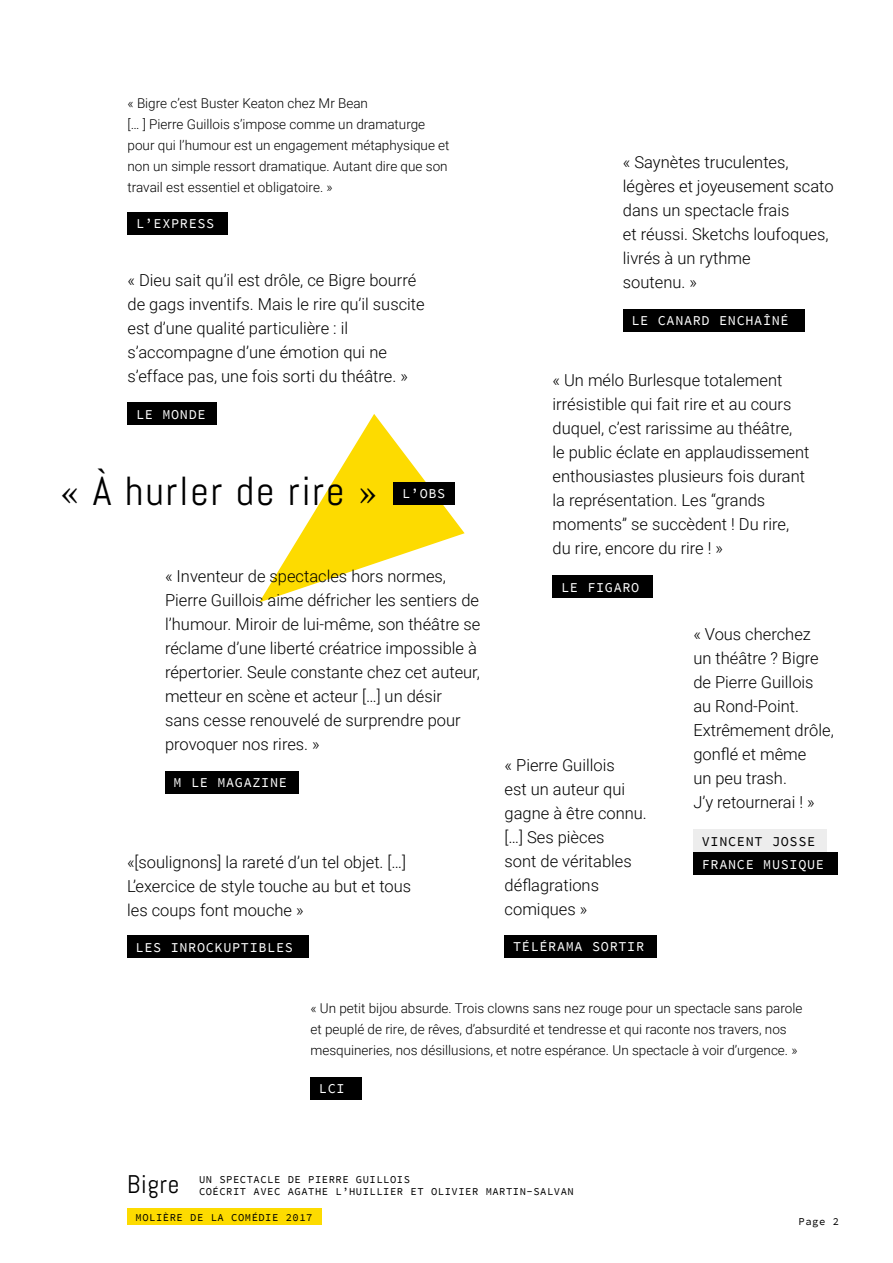
<style>
.page{position:relative;width:893px;height:1263px;background:#fff}
.page>*{position:absolute;margin:0;border:0;box-sizing:border-box;transform-origin:0 0}
.t1{font:40.5px "Abel";letter-spacing:.05em;color:#000}
.t2{font:25.5px "Abel";letter-spacing:.03em;color:#000}
.t3{font:300 16.5px/24px "Roboto";color:#000}
.t4{font:300 13.5px/21px "Roboto";color:#000}
.t5{font:13.5px "Source Code Pro";letter-spacing:.05em;color:#fff}
.t6{font:13.5px "Source Code Pro";letter-spacing:.05em;color:#000}
.t7{font:10.5px/12.6px "Source Code Pro";letter-spacing:.05em;color:#000}
</style>
<div class="page">
<div style="left:127px;top:1208px;width:194px;height:17px;background:#fddb00"></div>
<svg style="left:259px;top:414px;width:206px;height:188px"></svg>
<div style="left:128px;top:212px;width:100px;height:22px;background:#000"></div>
<div style="left:128px;top:402px;width:89px;height:23px;background:#000"></div>
<div style="left:553px;top:575px;width:100px;height:23px;background:#000"></div>
<div style="left:165px;top:771px;width:134px;height:22px;background:#000"></div>
<div style="left:127px;top:935px;width:181px;height:23px;background:#000"></div>
<div style="left:310px;top:1077px;width:52px;height:22px;background:#000"></div>
<div style="left:505px;top:935px;width:152px;height:23px;background:#000"></div>
<div style="left:693px;top:829px;width:134px;height:23px;background:#ededed"></div>
<div style="left:693px;top:852px;width:145px;height:23px;background:#000"></div>
<div style="left:394px;top:482px;width:61px;height:23px;background:#000"></div>
<div style="left:623px;top:309px;width:181px;height:22px;background:#000"></div>
<p class="t4" style="left:128px;top:92px;width:324px">« Bigre c’est Buster Keaton chez Mr Bean<br>[… ] Pierre Guillois s’impose comme un dramaturge pour qui l’humour est un engagement métaphysique et non un simple ressort dramatique. Autant dire que son travail est essentiel et obligatoire. »</p>
<p class="t5" style="left:136px;top:215px;width:80px">L’EXPRESS</p>
<p class="t3" style="left:128px;top:268px;width:299px">« Dieu sait qu’il est drôle, ce Bigre bourré de gags inventifs. Mais le rire qu’il suscite est d’une qualité particulière : il s’accompagne d’une émotion qui ne s’efface pas, une fois sorti du théâtre. »</p>
<p class="t5" style="left:136px;top:405px;width:71px">LE MONDE</p>
<h1 class="t1" style="left:61px;top:465px;width:318px">« À hurler de rire »</h1>
<p class="t5" style="left:402px;top:485px;width:45px">L’OBS</p>
<p class="t3" style="left:165px;top:563px;width:317px">« Inventeur de spectacles hors normes, Pierre Guillois aime défricher les sentiers de l’humour. Miroir de lui-même, son théâtre se réclame d’une liberté créatrice impossible à répertorier. Seule constante chez cet auteur, metteur en scène et acteur […] un désir sans cesse renouvelé de surprendre pour provoquer nos rires. »</p>
<p class="t5" style="left:174px;top:773px;width:115px">M LE MAGAZINE</p>
<p class="t3" style="left:127px;top:850px;width:286px">«[soulignons] la rareté d’un tel objet. […]<br>L’exercice de style touche au but et tous les coups font mouche »</p>
<p class="t5" style="left:136px;top:938px;width:159px">LES INROCKUPTIBLES</p>
<p class="t3" style="left:623px;top:149px;width:212px">« Saynètes truculentes, légères et joyeusement scato dans un spectacle frais<br>et réussi. Sketchs loufoques, livrés à un rythme<br>soutenu. »</p>
<p class="t5" style="left:631px;top:312px;width:159px">LE CANARD ENCHAÎNÉ</p>
<p class="t3" style="left:553px;top:368px;width:258px">« Un mélo Burlesque totalement irrésistible qui fait rire et au cours duquel, c’est rarissime au théâtre,<br>le public éclate en applaudissement enthousiastes plusieurs fois durant la représentation. Les “grands moments” se succèdent ! Du rire, du rire, encore du rire ! »</p>
<p class="t5" style="left:561px;top:578px;width:80px">LE FIGARO</p>
<p class="t3" style="left:505px;top:752px;width:144px">« Pierre Guillois<br>est un auteur qui gagne à être connu. […] Ses pièces<br>sont de véritables déflagrations comiques »</p>
<p class="t5" style="left:513px;top:938px;width:132px">TÉLÉRAMA SORTIR</p>
<p class="t3" style="left:693px;top:622px;width:142px">« Vous cherchez<br>un théâtre ? Bigre de Pierre Guillois au Rond-Point.<br>Extrêmement drôle, gonflé et même<br>un peu trash.<br>J’y retournerai ! »</p>
<p class="t6" style="left:702px;top:832px;width:115px">VINCENT JOSSE</p>
<p class="t5" style="left:702px;top:855px;width:124px">FRANCE MUSIQUE</p>
<p class="t4" style="left:310px;top:997px;width:494px">« Un petit bijou absurde. Trois clowns sans nez rouge pour un spectacle sans parole et peuplé de rire, de rêves, d’absurdité et tendresse et qui raconte nos travers, nos mesquineries, nos désillusions, et notre espérance. Un spectacle à voir d’urgence. »</p>
<p class="t5" style="left:319px;top:1080px;width:27px">LCI</p>
<h2 class="t2" style="left:127px;top:1168px;width:54px">Bigre</h2>
<p class="t7" style="left:199px;top:1173px;width:376px">UN SPECTACLE DE PIERRE GUILLOIS<br>COÉCRIT AVEC AGATHE L’HUILLIER ET OLIVIER MARTIN-SALVAN</p>
<p class="t7" style="left:136px;top:1211px;width:178px">MOLIÈRE DE LA COMÉDIE 2017</p>
<p class="t7" style="left:798px;top:1215px;width:42px">Page 2</p>
</div>
